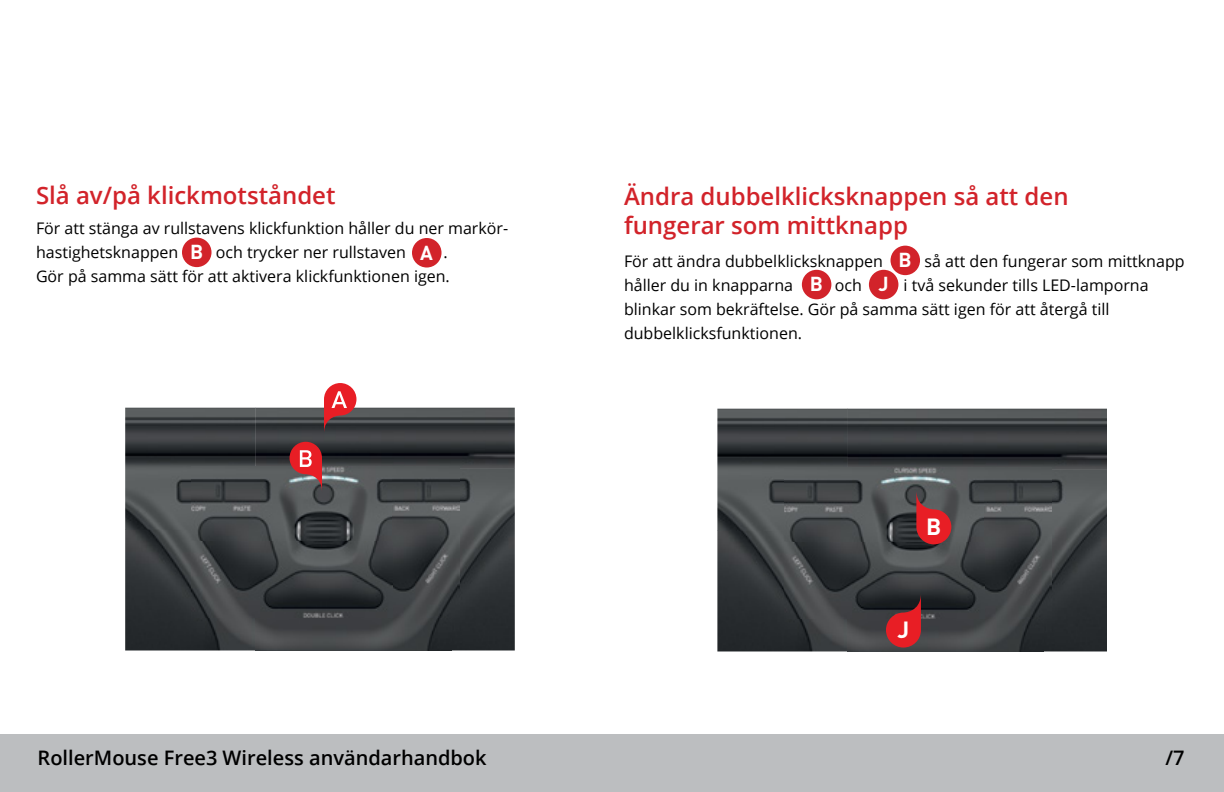
<style>
.page{position:relative;width:1224px;height:792px;background:#fff}
.page>*{position:absolute;margin:0;border:0;box-sizing:border-box;transform-origin:0 0}
.t1{font:600 24px/28.8px "Open Sans";color:#d2232a}
.t2{font:700 23.2px "DINOT";color:#fff}
.t3{font:600 20px "Open Sans";color:#000}
.t4{font:700 20px "DINOT";color:#fff}
.t5{font:16px/24px "Open Sans";color:#000}
</style>
<div class="page">
<div style="left:0;top:734px;width:1224px;height:58px;background:#bcbec0"></div>
<div style="left:412px;top:238px;width:30px;height:30px;background:#d2232a;border-radius:50%"></div>
<div style="left:182px;top:238px;width:30px;height:29px;background:#d2232a;border-radius:50%"></div>
<img style="left:717px;top:409px;width:131px;height:242px">
<img style="left:848px;top:409px;width:259px;height:61px">
<img style="left:1044px;top:470px;width:63px;height:181px">
<img style="left:848px;top:619px;width:196px;height:32px">
<img style="left:784px;top:467px;width:268px;height:152px">
<div style="left:891px;top:246px;width:29px;height:29px;background:#d2232a;border-radius:50%"></div>
<div style="left:802px;top:270px;width:29px;height:29px;background:#d2232a;border-radius:50%"></div>
<div style="left:869px;top:270px;width:29px;height:29px;background:#d2232a;border-radius:50%"></div>
<svg style="left:916px;top:490px;width:35px;height:54px;background:#a73338"></svg>
<svg style="left:886px;top:593px;width:35px;height:55px;background:#952329"></svg>
<img style="left:125px;top:408px;width:130px;height:242px">
<img style="left:255px;top:408px;width:260px;height:61px">
<img style="left:452px;top:469px;width:63px;height:181px">
<img style="left:255px;top:618px;width:197px;height:32px">
<img style="left:192px;top:466px;width:267px;height:152px">
<svg style="left:290px;top:442px;width:32px;height:50px;background:#b14d51"></svg>
<svg style="left:324px;top:383px;width:32px;height:50px;background:#b0474c"></svg>
<h1 class="t1" style="left:36px;top:181px;width:301px">Slå av/på klickmotståndet</h1>
<p class="t5" style="left:36px;top:216px;width:474px">För att stänga av rullstavens klickfunktion håller du ner markör&shy;hastighetsknappen</p>
<p class="t4" style="left:190px;top:239px;width:15px">B</p>
<p class="t4" style="left:420px;top:239px;width:14px">A</p>
<p class="t5" style="left:216px;top:240px;width:192px">och trycker ner rullstaven</p>
<p class="t5" style="left:36px;top:240px;width:415px;text-align:right">.<br>Gör på samma sätt för att aktivera klickfunktionen igen.</p>
<p class="t3" style="left:38px;top:744px;width:451px">RollerMouse Free3 Wireless användarhandbok</p>
<h1 class="t1" style="left:624px;top:181px;width:446px">Ändra dubbelklicksknappen så att den fungerar som mittknapp</h1>
<p class="t5" style="left:624px;top:249px;width:261px">För att ändra dubbelklicksknappen</p>
<p class="t5" style="left:925px;top:249px;width:262px">så att den fungerar som mittknapp</p>
<p class="t5" style="left:624px;top:273px;width:171px">håller du in knapparna</p>
<p class="t5" style="left:835px;top:273px;width:29px">och</p>
<p class="t4" style="left:899px;top:247px;width:15px">B</p>
<p class="t4" style="left:810px;top:271px;width:15px">B</p>
<p class="t4" style="left:878px;top:271px;width:12px">J</p>
<p class="t5" style="left:624px;top:273px;width:526px;text-indent:279px">i två sekunder tills LED-lamporna blinkar som bekräftelse. Gör på samma sätt igen för att återgå till dubbelklicksfunktionen.</p>
<h2 class="t2" style="left:926px;top:511px;width:17px">B</h2>
<h2 class="t2" style="left:898px;top:615px;width:13px">J</h2>
<p class="t3" style="left:1165px;top:744px;width:21px">/7</p>
</div>
